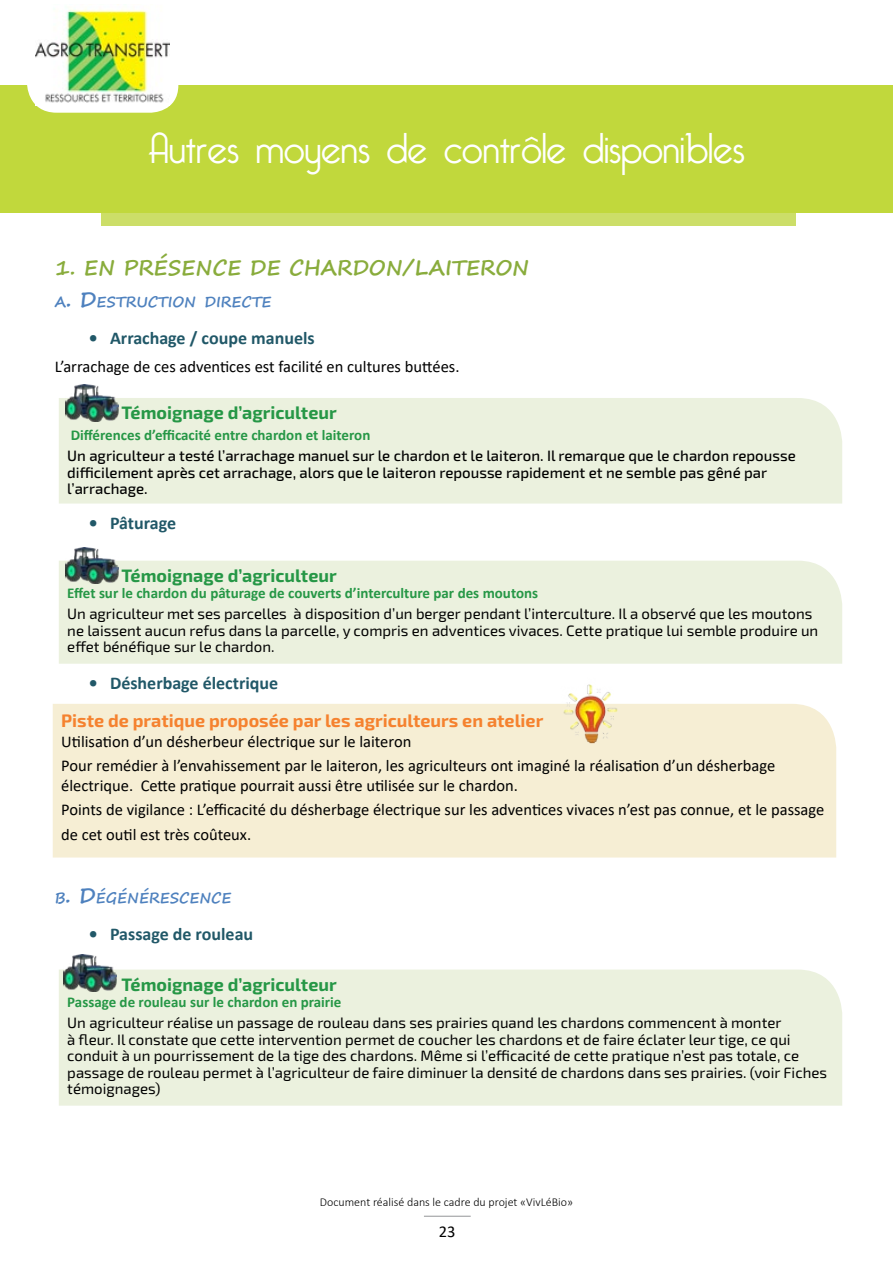
<style>
.page{position:relative;width:893px;height:1263px;background:#fff}
.page>*{position:absolute;margin:0;border:0;box-sizing:border-box;transform-origin:0 0}
.t1{font:300 42px "Bellerose";color:#fff}
.t2{font:700 21px "Segoe Print";color:#89ac3c}
.t3{font:700 18px "Calibri";color:#215868}
.t4{font:700 18px "Exo 2.0";color:#269746}
.t5{font:700 18px "Exo 2.0";color:#f5822f}
.t6{font:16.5px/24.8px "Calibri";color:#000}
.t7{font:15px/16.5px "Exo 2.0";color:#000}
.t8{font:500 15px/16.5px "Exo 2.0";color:#000}
.t9{font:700 15px "Calibri";color:#269746}
.t10{font:700 14.7px "Segoe Print";color:#4e81be}
.t11{font:300 12px "Calibri";color:#000}
.s1{font-size:21px}
</style>
<div class="page">
<hr style="left:424px;top:1216px;width:47px;height:1px;background:#939598">
<div style="left:59px;top:398px;width:783px;height:105px;background:#ebf1de"></div>
<img style="left:66px;top:385px;width:52px;height:36px">
<div style="left:59px;top:561px;width:783px;height:103px;background:#ebf1de"></div>
<img style="left:66px;top:547px;width:52px;height:37px">
<div style="left:59px;top:969px;width:783px;height:137px;background:#ebf1de"></div>
<img style="left:64px;top:955px;width:52px;height:36px">
<div style="left:53px;top:704px;width:783px;height:153px;background:#f6eed4"></div>
<img style="left:553px;top:684px;width:76px;height:72px">
<div style="left:102px;top:107px;width:694px;height:118px;background:#ccde68"></div>
<div style="left:0;top:85px;width:893px;height:128px;background:#c1d83c"></div>
<svg style="left:27px;top:42px;width:151px;height:71px"></svg>
<img style="left:36px;top:9px;width:133px;height:97px">
<h1 class="t1" style="left:148px;top:124px;width:598px">Autres moyens de contrôle disponibles</h1>
<h2 class="t2" style="left:55px;top:248px;width:476px">1. EN PRÉSENCE DE CHARDON/LAITERON</h2>
<p class="t10" style="left:55px;top:288px;width:218px">A<span class="s1">. D</span>ESTRUCTION DIRECTE</p>
<p class="t3" style="left:89px;top:325px;width:227px">• Arrachage / coupe manuels</p>
<p class="t6" style="left:55px;top:354px;width:406px">L’arrachage de ces adventices est facilité en cultures buttées.</p>
<p class="t4" style="left:122px;top:402px;width:217px">Témoignage d’agriculteur</p>
<p class="t9" style="left:71px;top:424px;width:301px">Différences d’efficacité entre chardon et laiteron</p>
<p class="t8" style="left:67px;top:448px;width:730px">Un agriculteur a testé l’arrachage manuel sur le chardon et le laiteron. Il remarque que le chardon repousse difficilement après cet arrachage, alors que le laiteron repousse rapidement et ne semble pas gêné par l’arrachage.</p>
<p class="t3" style="left:89px;top:510px;width:89px">• Pâturage</p>
<p class="t4" style="left:122px;top:565px;width:217px">Témoignage d’agriculteur</p>
<p class="t9" style="left:67px;top:583px;width:472px">Effet sur le chardon du pâturage de couverts d’interculture par des moutons</p>
<p class="t7" style="left:67px;top:606px;width:752px">Un agriculteur met ses parcelles à disposition d’un berger pendant l’interculture. Il a observé que les moutons ne laissent aucun refus dans la parcelle, y compris en adventices vivaces. Cette pratique lui semble produire un effet bénéfique sur le chardon.</p>
<p class="t3" style="left:89px;top:670px;width:191px">• Désherbage électrique</p>
<p class="t5" style="left:61px;top:710px;width:484px">Piste de pratique proposée par les agriculteurs en atelier</p>
<p class="t6" style="left:61px;top:729px;width:715px;line-height:24.3px">Utilisation d’un désherbeur électrique sur le laiteron<br>Pour remédier à l’envahissement par le laiteron, les agriculteurs ont imaginé la réalisation d’un désherbage</p>
<p class="t6" style="left:61px;top:773px;width:765px">électrique. Cette pratique pourrait aussi être utilisée sur le chardon.<br>Points de vigilance : L’efficacité du désherbage électrique sur les adventices vivaces n’est pas connue, et le passage de cet outil est très coûteux.</p>
<p class="t10" style="left:55px;top:884px;width:178px">B<span class="s1">. D</span>ÉGÉNÉRESCENCE</p>
<p class="t3" style="left:89px;top:922px;width:166px">• Passage de rouleau</p>
<p class="t4" style="left:122px;top:973px;width:217px">Témoignage d’agriculteur</p>
<p class="t9" style="left:67px;top:991px;width:276px">Passage de rouleau sur le chardon en prairie</p>
<p class="t7" style="left:67px;top:1015px;width:761px">Un agriculteur réalise un passage de rouleau dans ses prairies quand les chardons commencent à monter<br>à fleur. Il constate que cette intervention permet de coucher les chardons et de faire éclater leur tige, ce qui conduit à un pourrissement de la tige des chardons. Même si l’efficacité de cette pratique n’est pas totale, ce passage de rouleau permet à l’agriculteur de faire diminuer la densité de chardons dans ses prairies. (voir Fiches témoignages)</p>
<p class="t11" style="left:320px;top:1194px;width:255px">Document réalisé dans le cadre du projet «VivLéBio»</p>
<p class="t6" style="left:439px;top:1219px;width:18px">23</p>
</div>
